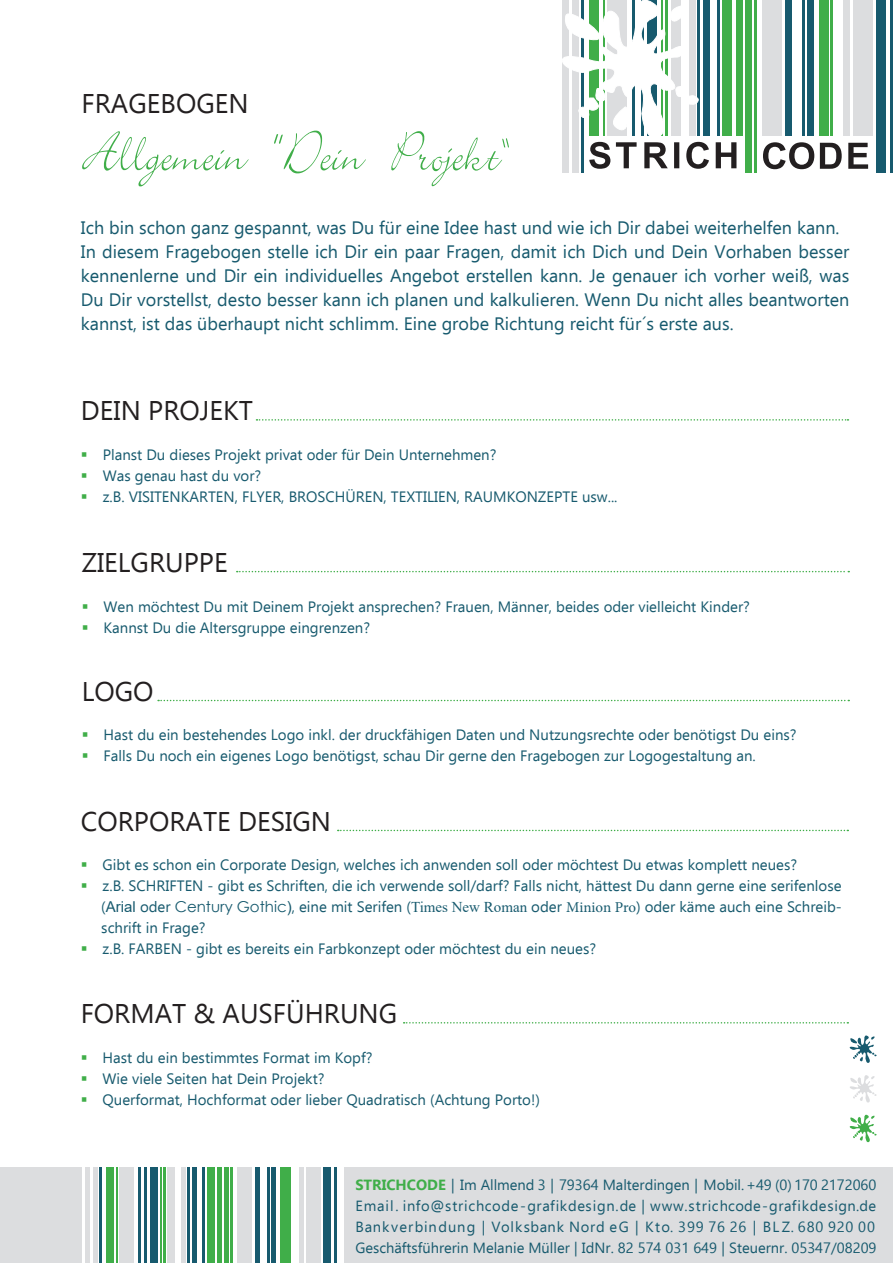
<style>
.page{position:relative;width:893px;height:1263px;background:#fff}
.page>*{position:absolute;margin:0;border:0;box-sizing:border-box;transform-origin:0 0}
.t1{font:51px "Elegant";color:#40ae49}
.t2{font:27px "Ebrima";color:#231f20}
.t3{font:18px/24px "Ebrima";color:#175a6e}
.t4{font:15px/21px "Ebrima";color:#175a6e;text-align:justify}
.t5{font:14.7px/21px "Ebrima";color:#175a6e;text-align:justify}
.s1{color:#40ae49}
.s2{font-family:"Arial"}
.s3{font-family:"Century Gothic"}
.s4{font-family:"Times New Roman"}
.s5{font-family:"Minion Pro"}
.s6{font-weight:700;color:#40ae49}
</style>
<div class="page">
<div style="left:168px;top:1167px;width:7px;height:96px;background:#dcdddf"></div>
<div style="left:85px;top:1167px;width:5px;height:96px;background:#dcdddf"></div>
<div style="left:93px;top:1167px;width:5px;height:96px;background:#dcdddf"></div>
<div style="left:181px;top:1167px;width:5px;height:96px;background:#dcdddf"></div>
<div style="left:217px;top:1167px;width:5px;height:96px;background:#40ae49"></div>
<div style="left:271px;top:1167px;width:5px;height:96px;background:#175a6e"></div>
<hr style="left:99px;top:1167px;width:3px;height:96px;background:#175a6e">
<hr style="left:163px;top:1167px;width:3px;height:96px;background:#40ae49">
<hr style="left:230px;top:1167px;width:3px;height:96px;background:#40ae49">
<hr style="left:289px;top:1167px;width:2px;height:96px;background:#40ae49">
<div style="left:299px;top:1167px;width:5px;height:96px;background:#dcdddf"></div>
<hr style="left:116px;top:1167px;width:1px;height:96px;background:#40ae49">
<hr style="left:160px;top:1167px;width:1px;height:96px;background:#40ae49">
<hr style="left:145px;top:1167px;width:2px;height:96px;background:#175a6e">
<div style="left:207px;top:1167px;width:7px;height:96px;background:#40ae49"></div>
<div style="left:280px;top:1167px;width:7px;height:96px;background:#40ae49"></div>
<div style="left:323px;top:1167px;width:8px;height:96px;background:#175a6e"></div>
<hr style="left:267px;top:1167px;width:2px;height:96px;background:#175a6e">
<div style="left:306px;top:1167px;width:15px;height:96px;background:#dcdddf"></div>
<div style="left:150px;top:1167px;width:7px;height:96px;background:#175a6e"></div>
<div style="left:224px;top:1167px;width:5px;height:96px;background:#40ae49"></div>
<hr style="left:138px;top:1167px;width:2px;height:96px;background:#175a6e">
<div style="left:106px;top:1167px;width:7px;height:96px;background:#40ae49"></div>
<div style="left:192px;top:1167px;width:5px;height:96px;background:#175a6e"></div>
<hr style="left:188px;top:1167px;width:2px;height:96px;background:#175a6e">
<hr style="left:203px;top:1167px;width:2px;height:96px;background:#175a6e">
<div style="left:237px;top:1167px;width:15px;height:96px;background:#dcdddf"></div>
<hr style="left:255px;top:1167px;width:4px;height:96px;background:#175a6e">
<hr style="left:334px;top:1167px;width:2px;height:96px;background:#175a6e">
<div style="left:119px;top:1167px;width:15px;height:96px;background:#dcdddf"></div>
<div style="left:562px;top:0;width:6px;height:172px;background:#dcdddf"></div>
<div style="left:572px;top:0;width:7px;height:172px;background:#dcdddf"></div>
<div style="left:736px;top:0;width:6px;height:136px;background:#40ae49"></div>
<div style="left:807px;top:0;width:7px;height:136px;background:#175a6e"></div>
<hr style="left:581px;top:0;width:3px;height:172px;background:#175a6e">
<hr style="left:754px;top:0;width:2px;height:172px;background:#40ae49">
<hr style="left:830px;top:0;width:3px;height:136px;background:#40ae49">
<div style="left:844px;top:0;width:6px;height:136px;background:#dcdddf"></div>
<div style="left:819px;top:0;width:9px;height:136px;background:#40ae49"></div>
<div style="left:876px;top:0;width:9px;height:172px;background:#175a6e"></div>
<hr style="left:802px;top:0;width:3px;height:136px;background:#175a6e">
<div style="left:853px;top:0;width:19px;height:136px;background:#dcdddf"></div>
<div style="left:745px;top:0;width:6px;height:172px;background:#40ae49"></div>
<div style="left:763px;top:0;width:19px;height:136px;background:#dcdddf"></div>
<div style="left:785px;top:0;width:7px;height:136px;background:#175a6e"></div>
<hr style="left:890px;top:0;width:3px;height:172px;background:#175a6e">
<svg style="left:562px;top:0;width:174px;height:169px"></svg>
<svg style="left:763px;top:142px;width:105px;height:27px"></svg>
<div style="left:344px;top:1167px;width:549px;height:96px;background:#dcdddf"></div>
<div style="left:0;top:1167px;width:82px;height:96px;background:#dcdddf"></div>
<svg style="left:849px;top:1035px;width:28px;height:28px"></svg>
<svg style="left:850px;top:1075px;width:27px;height:28px"></svg>
<svg style="left:849px;top:1114px;width:28px;height:29px"></svg>
<svg style="left:256px;top:419px;width:592px;height:2px"></svg>
<svg style="left:237px;top:571px;width:612px;height:1px"></svg>
<svg style="left:158px;top:700px;width:691px;height:1px"></svg>
<svg style="left:338px;top:830px;width:510px;height:1px"></svg>
<svg style="left:404px;top:1022px;width:444px;height:1px"></svg>
<h2 class="t2" style="left:82px;top:83px;width:169px">FRAGEBOGEN</h2>
<h1 class="t1" style="left:82px;top:128px;width:431px">Allgemein "Dein Projekt“</h1>
<p class="t3" style="left:81px;top:215px;width:770px">Ich bin schon ganz gespannt, was Du für eine Idee hast und wie ich Dir dabei weiterhelfen kann.<br>In diesem Fragebogen stelle ich Dir ein paar Fragen, damit ich Dich und Dein Vorhaben besser kennenlerne und Dir ein individuelles Angebot erstellen kann. Je genauer ich vorher weiß, was Du Dir vorstellst, desto besser kann ich planen und kalkulieren. Wenn Du nicht alles beantworten kannst, ist das überhaupt nicht schlimm. Eine grobe Richtung reicht für´s erste aus.</p>
<h2 class="t2" style="left:81px;top:391px;width:174px">DEIN PROJEKT</h2>
<p class="t4" style="left:81px;top:443px;width:417px"><span class="s1">▪</span> Planst Du dieses Projekt privat oder für Dein Unternehmen?</p>
<p class="t4" style="left:81px;top:464px;width:182px"><span class="s1">▪</span> Was genau hast du vor?</p>
<p class="t4" style="left:81px;top:485px;width:538px"><span class="s1">▪</span> z.B. VISITENKARTEN, FLYER, BROSCHÜREN, TEXTILIEN, RAUMKONZEPTE usw...</p>
<h2 class="t2" style="left:82px;top:543px;width:148px">ZIELGRUPPE</h2>
<p class="t4" style="left:82px;top:595px;width:670px"><span class="s1">▪</span> Wen möchtest Du mit Deinem Projekt ansprechen? Frauen, Männer, beides oder vielleicht Kinder?</p>
<p class="t4" style="left:82px;top:616px;width:290px"><span class="s1">▪</span> Kannst Du die Altersgruppe eingrenzen?</p>
<h2 class="t2" style="left:82px;top:671px;width:73px">LOGO</h2>
<p class="t4" style="left:82px;top:724px;width:716px"><span class="s1">▪</span> Hast du ein bestehendes Logo inkl. der druckfähigen Daten und Nutzungsrechte oder benötigst Du eins?</p>
<p class="t4" style="left:82px;top:745px;width:676px"><span class="s1">▪</span> Falls Du noch ein eigenes Logo benötigst, schau Dir gerne den Fragebogen zur Logogestaltung an.</p>
<h2 class="t2" style="left:81px;top:801px;width:252px">CORPORATE DESIGN</h2>
<p class="t4" style="left:81px;top:854px;width:718px"><span class="s1">▪</span> Gibt es schon ein Corporate Design, welches ich anwenden soll oder möchtest Du etwas komplett neues?</p>
<p class="t4" style="left:101px;top:875px;width:742px;text-indent:-21px"><span class="s1">▪</span> z.B. SCHRIFTEN - gibt es Schriften, die ich verwende soll/darf? Falls nicht, hättest Du dann gerne eine serifenlose (<span class="s2">Arial</span> oder <span class="s3">Century Gothic</span><span class="s2">)</span>, eine mit Serifen (<span class="s4">Times New Roman</span> oder <span class="s5">Minion Pro</span>) oder käme auch eine Schreib&shy;schrift in Frage?</p>
<p class="t4" style="left:81px;top:938px;width:517px"><span class="s1">▪</span> z.B. FARBEN - gibt es bereits ein Farbkonzept oder möchtest du ein neues?</p>
<h2 class="t2" style="left:81px;top:994px;width:318px">FORMAT &amp; AUSFÜHRUNG</h2>
<p class="t4" style="left:81px;top:1046px;width:293px"><span class="s1">▪</span> Hast du ein bestimmtes Format im Kopf?</p>
<p class="t4" style="left:81px;top:1067px;width:245px"><span class="s1">▪</span> Wie viele Seiten hat Dein Projekt?</p>
<p class="t4" style="left:81px;top:1088px;width:461px"><span class="s1">▪</span> Querformat, Hochformat oder lieber Quadratisch (Achtung Porto!)</p>
<p class="t5" style="left:355px;top:1173px;width:523px"><span class="s6">STRICHCODE</span> | Im Allmend 3 | 79364 Malterdingen | Mobil. +49 (0) 170 2172060<br>Email. info@strichcode-grafikdesign.de | www.strichcode-grafikdesign.de Bankverbindung | Volksbank Nord eG | Kto. 399 76 26 | BLZ. 680 920 00<br>Geschäftsführerin Melanie Müller | IdNr. 82 574 031 649 | Steuernr. 05347/08209</p>
</div>
